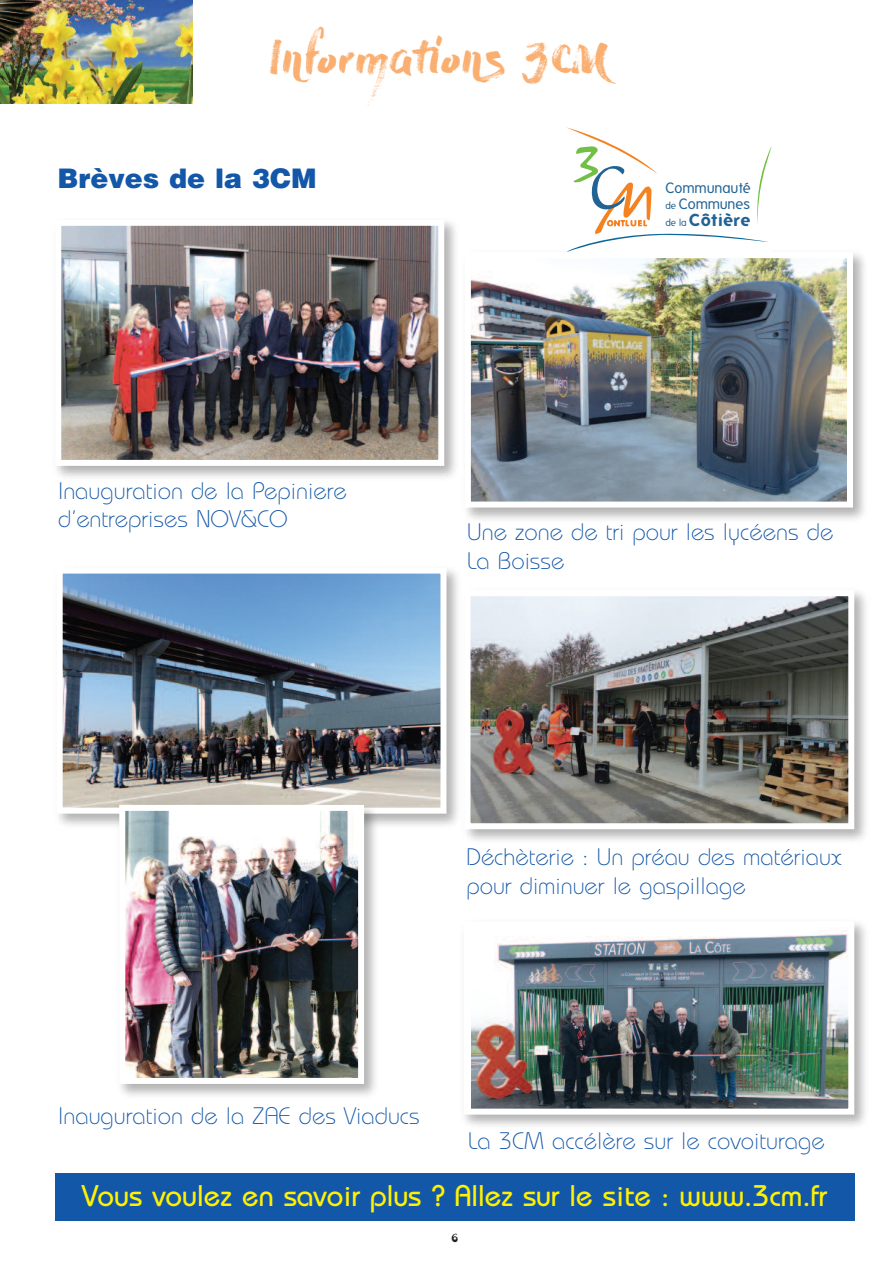
<style>
.page{position:relative;width:893px;height:1263px;background:#fff}
.page>*{position:absolute;margin:0;border:0;box-sizing:border-box;transform-origin:0 0}
.t1{font:43.5px "Dry Brush";letter-spacing:-.01em;color:#faaf71}
.t2{font:500 30px "Bordeaux";color:#fff101}
.t3{font:900 27px "Helvetica";color:#1357a8}
.t4{font:300 24px/28.8px "Bordeaux";color:#1357a8}
.t5{font:700 16.95px "Folks";letter-spacing:.06em;color:#216394}
.t6{font:15px "Cg Artistik";color:#231f20}
.t7{font:14.55px/15.8px "Folks";color:#216394}
.s1{font-size:9.75px}
.s2{font-weight:400;font-size:9.75px}
</style>
<div class="page">
<img style="left:58px;top:569px;width:400px;height:257px">
<img style="left:64px;top:575px;width:375px;height:232px">
<div style="left:57px;top:568px;width:389px;height:246px;border:6px solid #fff"></div>
<img style="left:57px;top:221px;width:399px;height:257px">
<img style="left:62px;top:227px;width:375px;height:232px">
<div style="left:55px;top:220px;width:389px;height:246px;border:6px solid #fff"></div>
<div style="left:55px;top:1173px;width:799px;height:47px;background:#1357a8"></div>
<img style="left:112px;top:799px;width:271px;height:297px">
<img style="left:126px;top:812px;width:231px;height:265px">
<div style="left:119px;top:805px;width:245px;height:279px;border:6px solid #fff"></div>
<img style="left:464px;top:923px;width:402px;height:203px">
<img style="left:471px;top:928px;width:376px;height:179px">
<div style="left:464px;top:921px;width:390px;height:193px;border:6px solid #fff"></div>
<img style="left:466px;top:591px;width:400px;height:250px">
<img style="left:471px;top:597px;width:376px;height:225px">
<div style="left:464px;top:590px;width:390px;height:239px;border:6px solid #fff"></div>
<img style="left:472px;top:259px;width:374px;height:242px">
<div style="left:465px;top:252px;width:388px;height:256px;border:6px solid #fff"></div>
<svg style="left:567px;top:128px;width:204px;height:124px"></svg>
<img style="left:0;top:0;width:193px;height:103px">
<h1 class="t1" style="left:269px;top:32px;width:341px">Informations 3CM</h1>
<p class="t3" style="left:57px;top:169px;width:261px">Brèves de la 3CM</p>
<p class="t7" style="left:665px;top:180px;width:87px">Communauté <span class="s1">de</span> Communes</p>
<p class="t5" style="left:665px;top:210px;width:87px"><span class="s2">de la</span> Côtière</p>
<p class="t4" style="left:58px;top:476px;width:290px">Inauguration de la Pepiniere d’entreprises NOV&amp;CO</p>
<p class="t4" style="left:467px;top:518px;width:367px">Une zone de tri pour les lycéens de<br>La Boisse</p>
<p class="t4" style="left:466px;top:842px;width:377px">Déchèterie : Un préau des matériaux pour diminuer le gaspillage</p>
<p class="t4" style="left:58px;top:1101px;width:363px">Inauguration de la ZAE des Viaducs</p>
<p class="t4" style="left:468px;top:1126px;width:358px">La 3CM accélère sur le covoiturage</p>
<p class="t2" style="left:82px;top:1178px;width:747px">Vous voulez en savoir plus ? Allez sur le site : www.3cm.fr</p>
<p class="t6" style="left:452px;top:1228px;width:8px">6</p>
</div>
